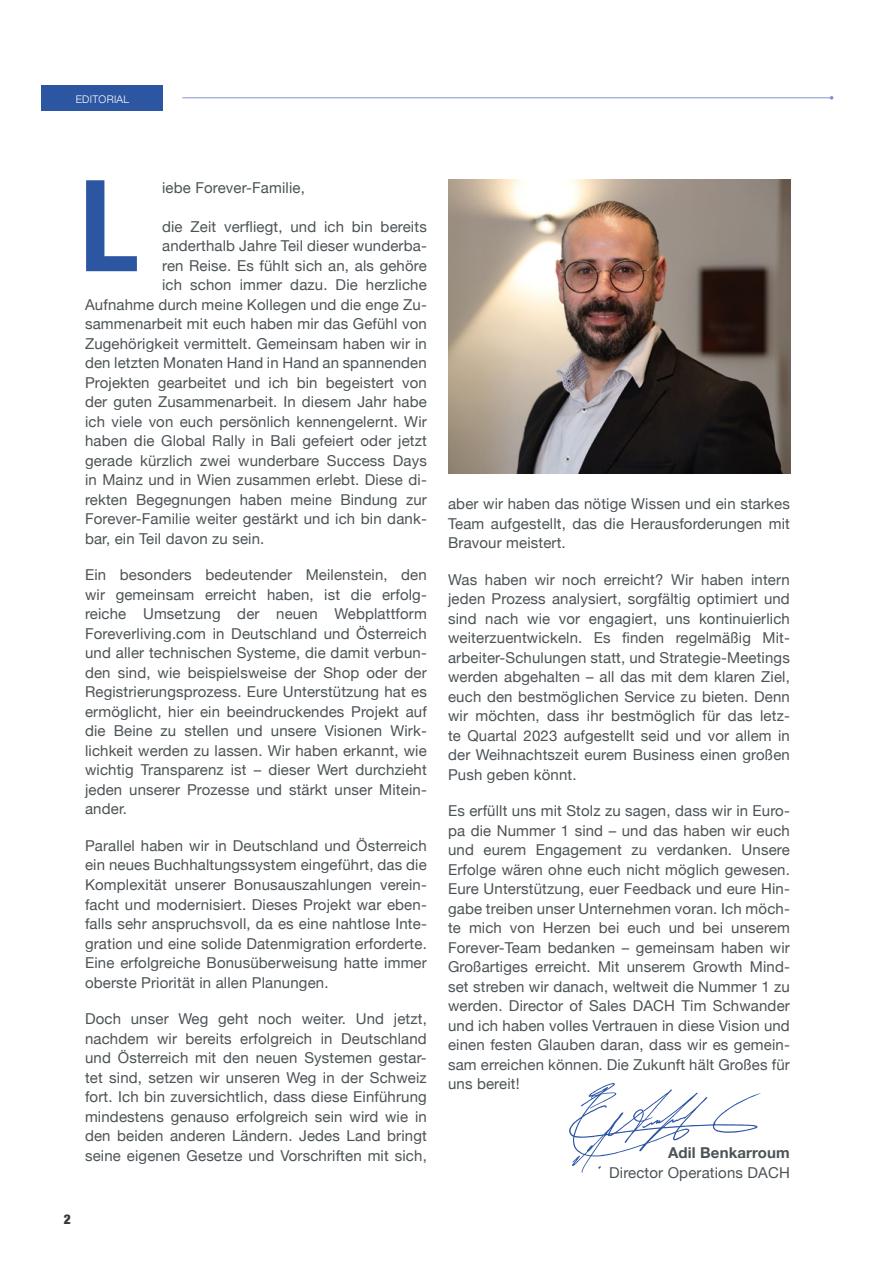
<style>
.page{position:relative;width:893px;height:1263px;background:#fff}
.page>*{position:absolute;margin:0;border:0;box-sizing:border-box;transform-origin:0 0}
.t1{font:700 condensed 127.35px "Helvetica Neue";color:#2c55a2}
.t2{font:15px/19.5px "Helvetica Neue";letter-spacing:.01em;color:#4c5356;text-align:justify}
.t3{font:700 15px "Helvetica Neue";letter-spacing:.01em;color:#4c5356}
.t4{font:900 condensed 13.5px "Helvetica Neue";color:#373a3b}
.t5{font:300 10.5px "Helvetica Neue";letter-spacing:.03em;color:#fff}
</style>
<div class="page">
<div style="left:42px;top:85px;width:121px;height:26px;background:#2c55a2"></div>
<hr style="left:183px;top:97px;width:649px;height:1px;background:#8592c9">
<img style="left:448px;top:179px;width:343px;height:295px">
<svg style="left:569px;top:1083px;width:192px;height:90px"></svg>
<p class="t5" style="left:76px;top:91px;width:55px">EDITORIAL</p>
<h1 class="t1" style="left:80px;top:120px;width:60px">L</h1>
<p class="t2" style="left:162px;top:179px;width:144px">iebe Forever-Familie,</p>
<p class="t2" style="left:162px;top:218px;width:266px">die Zeit verfliegt, und ich bin bereits</p>
<p class="t2" style="left:162px;top:237px;width:266px">anderthalb Jahre Teil dieser wunderba-</p>
<p class="t2" style="left:162px;top:257px;width:266px">ren Reise. Es fühlt sich an, als gehöre</p>
<p class="t2" style="left:162px;top:276px;width:266px">ich schon immer dazu. Die herzliche</p>
<p class="t2" style="left:85px;top:296px;width:343px">Aufnahme durch meine Kollegen und die enge Zu-</p>
<p class="t2" style="left:85px;top:315px;width:343px">sammenarbeit mit euch haben mir das Gefühl von</p>
<p class="t2" style="left:85px;top:335px;width:343px">Zugehörigkeit vermittelt. Gemeinsam haben wir in</p>
<p class="t2" style="left:85px;top:354px;width:343px">den letzten Monaten Hand in Hand an spannenden</p>
<p class="t2" style="left:85px;top:374px;width:343px">Projekten gearbeitet und ich bin begeistert von</p>
<p class="t2" style="left:85px;top:393px;width:343px">der guten Zusammenarbeit. In diesem Jahr habe</p>
<p class="t2" style="left:85px;top:413px;width:343px">ich viele von euch persönlich kennengelernt. Wir</p>
<p class="t2" style="left:85px;top:432px;width:343px">haben die Global Rally in Bali gefeiert oder jetzt</p>
<p class="t2" style="left:85px;top:452px;width:343px">gerade kürzlich zwei wunderbare Success Days</p>
<p class="t2" style="left:85px;top:471px;width:343px">in Mainz und in Wien zusammen erlebt. Diese di-</p>
<p class="t2" style="left:85px;top:491px;width:343px">rekten Begegnungen haben meine Bindung zur</p>
<p class="t2" style="left:85px;top:510px;width:343px">Forever-Familie weiter gestärkt und ich bin dank-</p>
<p class="t2" style="left:85px;top:530px;width:181px">bar, ein Teil davon zu sein.</p>
<p class="t2" style="left:85px;top:566px;width:343px">Ein besonders bedeutender Meilenstein, den wir gemeinsam erreicht haben, ist die erfolg&shy;reiche Umsetzung der neuen Webplattform Foreverliving.com in Deutschland und Österreich und aller technischen Systeme, die damit verbun&shy;den sind, wie beispielsweise der Shop oder der Registrierungsprozess. Eure Unterstützung hat es ermöglicht, hier ein beeindruckendes Projekt auf die Beine zu stellen und unsere Visionen Wirk&shy;lichkeit werden zu lassen. Wir haben erkannt, wie wichtig Transparenz ist – dieser Wert durchzieht jeden unserer Prozesse und stärkt unser Mitein&shy;ander.</p>
<p class="t2" style="left:85px;top:837px;width:343px">Parallel haben wir in Deutschland und Österreich ein neues Buchhaltungssystem eingeführt, das die Komplexität unserer Bonusauszahlungen verein&shy;facht und modernisiert. Dieses Projekt war eben&shy;falls sehr anspruchsvoll, da es eine nahtlose Inte&shy;gration und eine solide Datenmigration erforderte.<br>Eine erfolgreiche Bonusüberweisung hatte immer oberste Priorität in allen Planungen.</p>
<p class="t2" style="left:85px;top:1010px;width:343px">Doch unser Weg geht noch weiter. Und jetzt, nachdem wir bereits erfolgreich in Deutschland und Österreich mit den neuen Systemen gestar&shy;tet sind, setzen wir unseren Weg in der Schweiz fort. Ich bin zuversichtlich, dass diese Einführung mindestens genauso erfolgreich sein wird wie in den beiden anderen Ländern. Jedes Land bringt seine eigenen Gesetze und Vorschriften mit sich,</p>
<p class="t4" style="left:64px;top:1208px;width:9px">2</p>
<p class="t2" style="left:448px;top:495px;width:343px">aber wir haben das nötige Wissen und ein starkes Team aufgestellt, das die Herausforderungen mit Bravour meistert.</p>
<p class="t2" style="left:448px;top:571px;width:343px">Was haben wir noch erreicht? Wir haben intern jeden Prozess analysiert, sorgfältig optimiert und sind nach wie vor engagiert, uns kontinuierlich weiterzuentwickeln. Es finden regelmäßig Mit&shy;arbeiter-Schulungen statt, und Strategie-Meetings werden abgehalten – all das mit dem klaren Ziel, euch den bestmöglichen Service zu bieten. Denn wir möchten, dass ihr bestmöglich für das letz&shy;te Quartal 2023 aufgestellt seid und vor allem in der Weihnachtszeit eurem Business einen großen Push geben könnt.</p>
<p class="t2" style="left:448px;top:802px;width:343px">Es erfüllt uns mit Stolz zu sagen, dass wir in Euro&shy;pa die Nummer 1 sind – und das haben wir euch und eurem Engagement zu verdanken. Unsere Erfolge wären ohne euch nicht möglich gewesen.<br>Eure Unterstützung, euer Feedback und eure Hin&shy;gabe treiben unser Unternehmen voran. Ich möch&shy;te mich von Herzen bei euch und bei unserem Forever-Team bedanken – gemeinsam haben wir Großartiges erreicht. Mit unserem Growth Mind&shy;set streben wir danach, weltweit die Nummer 1 zu werden. Director of Sales DACH Tim Schwander und ich haben volles Vertrauen in diese Vision und einen festen Glauben daran, dass wir es gemein&shy;sam erreichen können. Die Zukunft hält Großes für uns bereit!</p>
<p class="t3" style="left:668px;top:1141px;width:123px">Adil Benkarroum</p>
<p class="t2" style="left:609px;top:1164px;width:182px">Director Operations DACH</p>
</div>
